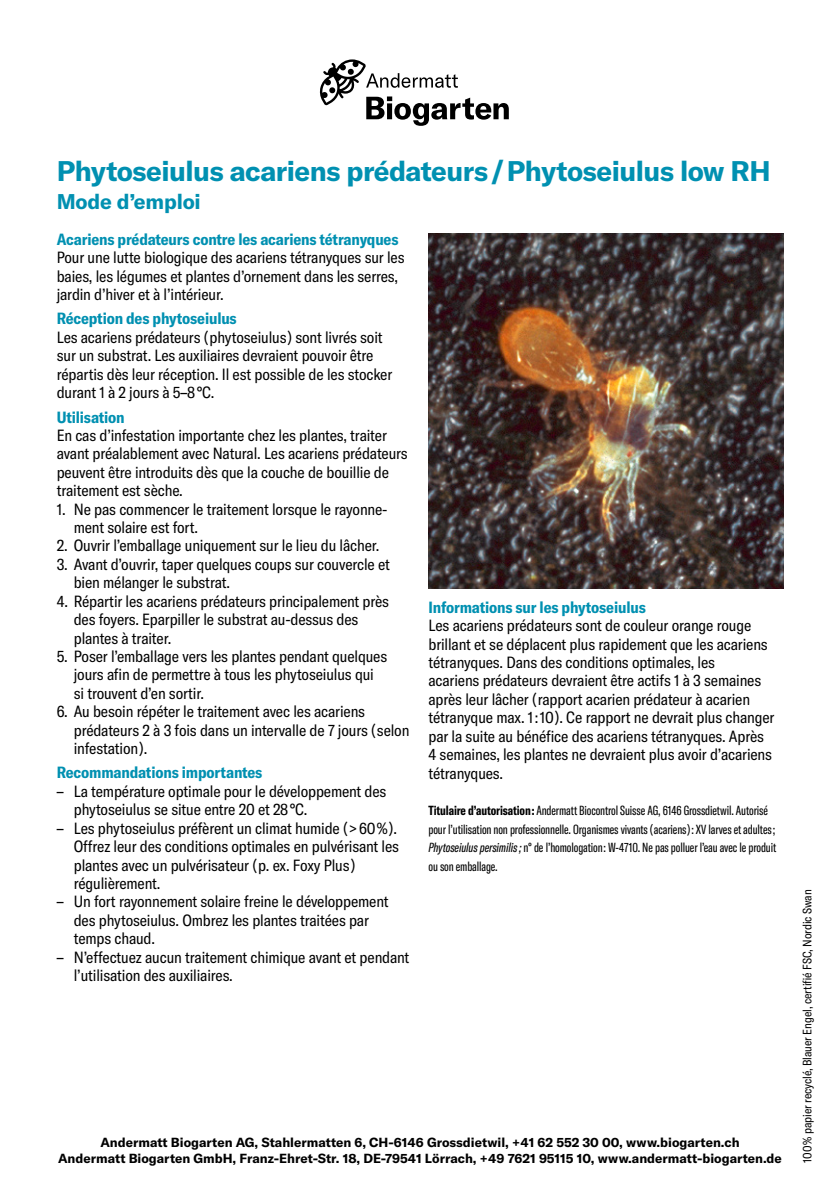
<style>
.page{position:relative;width:840px;height:1191px;background:#fff}
.page>*{position:absolute;margin:0;border:0;box-sizing:border-box;transform-origin:0 0}
.t1{font:700 28px "GT America LCG";letter-spacing:-.02em;color:#0090b1}
.t2{font:700 21px "GT America LCG";letter-spacing:-.01em;color:#0090b1}
.t3{font:condensed 16px/18.4px "GT America LCG";letter-spacing:-.01em;color:#000}
.t4{font:700 condensed 16px "GT America LCG";letter-spacing:-.01em;color:#0090b1}
.t5{font:13px/18.4px "GT America LCG Cm Rg";letter-spacing:-.01em;color:#000}
.t6{font:700 13px/16px "GT America LCG";color:#000;text-align:center}
.t7{font:condensed 12px "GT America LCG";letter-spacing:-.01em;color:#000}
.s1{font-family:"GT America LCG Cm Bd"}
.s2{font-family:"GT America LCG Cm Rg It"}
</style>
<div class="page">
<svg style="left:319px;top:59px;width:189px;height:67px"></svg>
<img style="left:428px;top:234px;width:354px;height:354px">
<h1 class="t1" style="left:57px;top:150px;width:715px">Phytoseiulus acariens prédateurs / Phytoseiulus low RH</h1>
<h2 class="t2" style="left:57px;top:185px;width:145px">Mode d’emploi</h2>
<p class="t4" style="left:57px;top:227px;width:343px">Acariens prédateurs contre les acariens tétranyques</p>
<p class="t3" style="left:57px;top:247px;width:349px">Pour une lutte biologique des acariens tétranyques sur les baies, les légumes et plantes d’ornement dans les serres, jardin d’hiver et à l’intérieur.</p>
<p class="t4" style="left:57px;top:307px;width:181px">Réception des phytoseiulus</p>
<p class="t3" style="left:57px;top:327px;width:337px">Les acariens prédateurs ( phytoseiulus ) sont livrés soit sur un substrat. Les auxiliaires devraient pouvoir être répartis dès leur réception. Il est possible de les stocker durant 1 à 2 jours à 5–8 °C.</p>
<p class="t4" style="left:57px;top:405px;width:69px">Utilisation</p>
<p class="t3" style="left:57px;top:425px;width:352px">En cas d’infestation importante chez les plantes, traiter avant préalablement avec Natural. Les acariens prédateurs peuvent être introduits dès que la couche de bouillie de traitement est sèche.</p>
<p class="t3" style="left:74px;top:499px;width:315px;text-indent:-17px">1. Ne pas commencer le traitement lorsque le rayonne&shy;ment solaire est fort.</p>
<p class="t3" style="left:57px;top:535px;width:324px">2. Ouvrir l’emballage uniquement sur le lieu du lâcher.</p>
<p class="t3" style="left:74px;top:554px;width:317px;text-indent:-17px">3. Avant d’ouvrir, taper quelques coups sur couvercle et bien mélanger le substrat.</p>
<p class="t3" style="left:74px;top:591px;width:317px;text-indent:-17px">4. Répartir les acariens prédateurs principalement près des foyers. Eparpiller le substrat au-dessus des plantes à traiter.</p>
<p class="t3" style="left:74px;top:646px;width:315px;text-indent:-17px">5. Poser l’emballage vers les plantes pendant quelques jours afin de permettre à tous les phytoseiulus qui si trouvent d’en sortir.</p>
<p class="t3" style="left:74px;top:701px;width:337px;text-indent:-17px">6. Au besoin répéter le traitement avec les acariens prédateurs 2 à 3 fois dans un intervalle de 7 jours ( selon infestation ).</p>
<p class="t4" style="left:57px;top:760px;width:207px">Recommandations importantes</p>
<p class="t3" style="left:74px;top:781px;width:314px;text-indent:-17px">– La température optimale pour le développement des phytoseiulus se situe entre 20 et 28 °C.</p>
<p class="t3" style="left:74px;top:818px;width:327px;text-indent:-17px">– Les phytoseiulus préfèrent un climat humide ( &gt; 60 % ).<br>Offrez leur des conditions optimales en pulvérisant les plantes avec un pulvérisateur ( p. ex. Foxy Plus ) régulièrement.</p>
<p class="t3" style="left:74px;top:891px;width:316px;text-indent:-17px">– Un fort rayonnement solaire freine le développement des phytoseiulus. Ombrez les plantes traitées par temps chaud.</p>
<p class="t3" style="left:74px;top:946px;width:337px;text-indent:-17px">– N’effectuez aucun traitement chimique avant et pendant l’utilisation des auxiliaires.</p>
<p class="t4" style="left:428px;top:595px;width:219px">Informations sur les phytoseiulus</p>
<p class="t3" style="left:428px;top:615px;width:347px">Les acariens prédateurs sont de couleur orange rouge brillant et se déplacent plus rapidement que les acariens tétranyques. Dans des conditions optimales, les<br>acariens prédateurs devraient être actifs 1 à 3 semaines après leur lâcher ( rapport acarien prédateur à acarien tétranyque max. 1 : 10 ). Ce rapport ne devrait plus changer par la suite au bénéfice des acariens tétranyques. Après 4 semaines, les plantes ne devraient plus avoir d’acariens tétranyques.</p>
<p class="t5" style="left:428px;top:800px;width:349px"><span class="s1">Titulaire d’autorisation :</span> Andermatt Biocontrol Suisse AG, 6146 Grossdietwil. Autorisé pour l’utilisation non professionnelle. Organismes vivants ( acariens ) : XV larves et adultes ; <span class="s2">Phytoseiulus persimilis ;</span> n° de l’homologation : W-4710. Ne pas polluer l’eau avec le produit ou son emballage.</p>
<p class="t6" style="left:58px;top:1133px;width:725px">Andermatt Biogarten AG, Stahlermatten 6, CH-6146 Grossdietwil, +41 62 552 30 00, www.biogarten.ch<br>Andermatt Biogarten GmbH, Franz-Ehret-Str. 18, DE-79541 Lörrach, +49 7621 95115 10, www.andermatt-biogarten.de</p>
<p class="t7" style="left:798px;top:1162px;width:274px;rotate:-90deg">100 % papier recyclé, Blauer Engel, certifié FSC, Nordic Swan</p>
</div>
